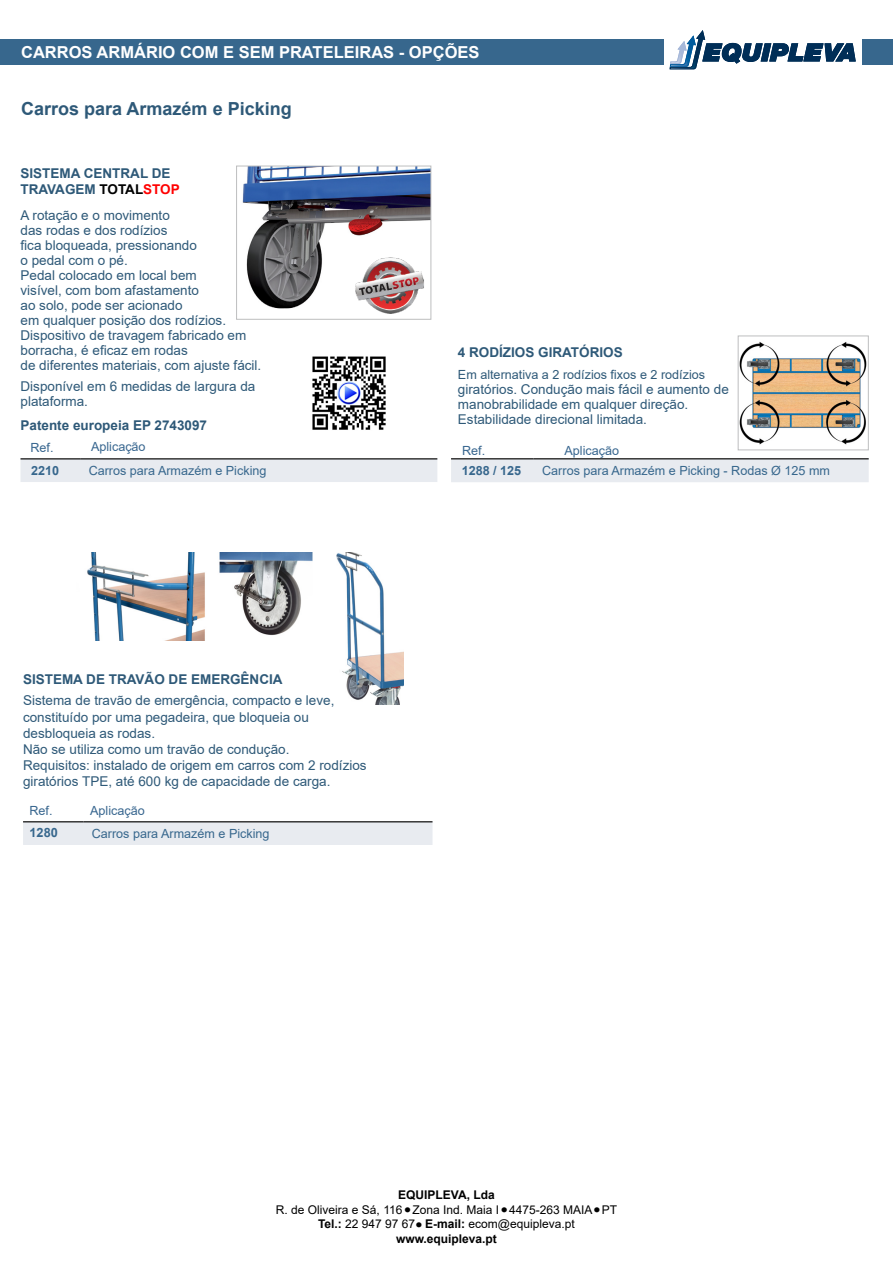
<style>
.page{position:relative;width:893px;height:1263px;background:#fff}
.page>*{position:absolute;margin:0;border:0;box-sizing:border-box;transform-origin:0 0}
.t1{font:700 18px "Arial";color:#2e5978}
.t2{font:700 18px "Arial";color:#000}
.t3{font:700 16.5px "Arial";color:#fff}
.t4{font:13.5px/15px "Arial";color:#2e5978}
.t5{font:700 13.5px/16.2px "Arial";color:#2e5978}
.t6{font:700 12.75px "Arial";color:#37678d}
.t7{font:12.6px "Arial";color:#37678d}
.t8{font:12.6px "Arial";color:#38668f}
.t9{font:12.6px "Arial";color:#2e5978}
.t10{font:700 12.6px "Arial";color:#37678d}
.t11{font:12px/14.4px "Arial";color:#000;text-align:center}
.t12{font:700 12px "Arial";color:#000}
.s1{color:#000}
.s2{color:#f00}
.s3{font-weight:700}
</style>
<div class="page">
<div style="left:0;top:39px;width:663px;height:26px;background:#37678d"></div>
<div style="left:862px;top:39px;width:31px;height:26px;background:#37678d"></div>
<svg style="left:670px;top:31px;width:186px;height:38px"></svg>
<img style="left:242px;top:168px;width:187px;height:141px">
<div style="left:236px;top:166px;width:195px;height:154px;border:1px solid #bdbebf"></div>
<img style="left:346px;top:251px;width:86px;height:69px">
<img style="left:312px;top:356px;width:74px;height:74px">
<div style="left:21px;top:459px;width:416px;height:23px;background:#e8ebf0"></div>
<hr style="left:21px;top:458px;width:59px;height:1px;background:#000">
<hr style="left:80px;top:458px;width:357px;height:1px;background:#000">
<img style="left:740px;top:341px;width:127px;height:104px">
<div style="left:738px;top:336px;width:131px;height:114px;border:1px solid #bdbebf"></div>
<div style="left:451px;top:459px;width:418px;height:23px;background:#e8ebf0"></div>
<hr style="left:451px;top:458px;width:83px;height:1px;background:#000">
<hr style="left:534px;top:458px;width:335px;height:1px;background:#000">
<div style="left:23px;top:822px;width:409px;height:23px;background:#e8ebf0"></div>
<hr style="left:23px;top:821px;width:60px;height:1px;background:#000">
<hr style="left:83px;top:821px;width:349px;height:1px;background:#000">
<img style="left:87px;top:553px;width:226px;height:88px">
<img style="left:336px;top:553px;width:67px;height:151px">
<p class="t3" style="left:21px;top:41px;width:460px">CARROS ARMÁRIO COM E SEM PRATELEIRAS - OPÇÕES</p>
<p class="t3" style="left:97px;top:41px;width:142px">DE MÃO - OPÇÕE</p>
<h1 class="t1" style="left:21px;top:96px;width:272px">Carros para Armazém e Picking</h1>
<p class="t5" style="left:21px;top:165px;width:161px">SISTEMA CENTRAL DE<br>TRAVAGEM <span class="s1">TOTAL</span><span class="s2">STOP</span></p>
<p class="t4" style="left:21px;top:207px;width:242px">A rotação e o movimento<br>das rodas e dos rodízios<br>fica bloqueada, pressionando<br>o pedal com o pé.<br>Pedal colocado em local bem<br>visível, com bom afastamento<br>ao solo, pode ser acionado<br>em qualquer posição dos rodízios.<br>Dispositivo de travagem fabricado em borracha, é eficaz em rodas<br>de diferentes materiais, com ajuste fácil.</p>
<p class="t4" style="left:21px;top:378px;width:236px">Disponível em 6 medidas de largura da plataforma.</p>
<p class="t5" style="left:21px;top:417px;width:188px">Patente europeia EP 2743097</p>
<p class="t8" style="left:30px;top:439px;width:25px">Ref.</p>
<p class="t8" style="left:91px;top:437px;width:56px">Aplicação</p>
<p class="t10" style="left:31px;top:462px;width:30px">2210</p>
<p class="t7" style="left:89px;top:462px;width:179px">Carros para Armazém e Picking</p>
<p class="t5" style="left:23px;top:672px;width:261px">SISTEMA DE TRAVÃO DE EMERGÊNCIA</p>
<p class="t4" style="left:23px;top:692px;width:345px;line-height:16.2px">Sistema de travão de emergência, compacto e leve, constituído por uma pegadeira, que bloqueia ou desbloqueia as rodas.<br>Não se utiliza como um travão de condução.<br>Requisitos: instalado de origem em carros com 2 rodízios giratórios TPE, até 600 kg de capacidade de carga.</p>
<p class="t8" style="left:30px;top:801px;width:25px">Ref.</p>
<p class="t6" style="left:30px;top:824px;width:30px">1280</p>
<p class="t8" style="left:90px;top:801px;width:56px">Aplicação</p>
<p class="t7" style="left:92px;top:825px;width:179px">Carros para Armazém e Picking</p>
<p class="t5" style="left:458px;top:344px;width:166px">4 RODÍZIOS GIRATÓRIOS</p>
<p class="t9" style="left:458px;top:366px;width:249px">Em alternativa a 2 rodízios fixos e 2 rodízios</p>
<p class="t4" style="left:458px;top:382px;width:272px">giratórios. Condução mais fácil e aumento de manobrabilidade em qualquer direção.<br>Estabilidade direcional limitada.</p>
<p class="t8" style="left:462px;top:442px;width:25px">Ref.</p>
<p class="t8" style="left:564px;top:441px;width:56px">Aplicação</p>
<p class="t10" style="left:462px;top:462px;width:61px">1288 / 125</p>
<p class="t7" style="left:542px;top:462px;width:289px">Carros para Armazém e Picking - Rodas Ø 125 mm</p>
<p class="t12" style="left:398px;top:1187px;width:98px">EQUIPLEVA, Lda</p>
<p class="t11" style="left:276px;top:1202px;width:343px">R. de Oliveira e Sá, 116 Zona Ind. Maia I 4475-263 MAIA PT<br><span class="s3">Tel.:</span> 22 947 97 67 <span class="s3">E-mail:</span> ecom@equipleva.pt <span class="s3">www.equipleva.pt</span></p>
<h1 class="t2" style="left:404px;top:1197px;width:8px">•</h1>
<h1 class="t2" style="left:501px;top:1197px;width:8px">•</h1>
<h1 class="t2" style="left:594px;top:1197px;width:8px">•</h1>
<h1 class="t2" style="left:416px;top:1211px;width:8px">•</h1>
</div>
